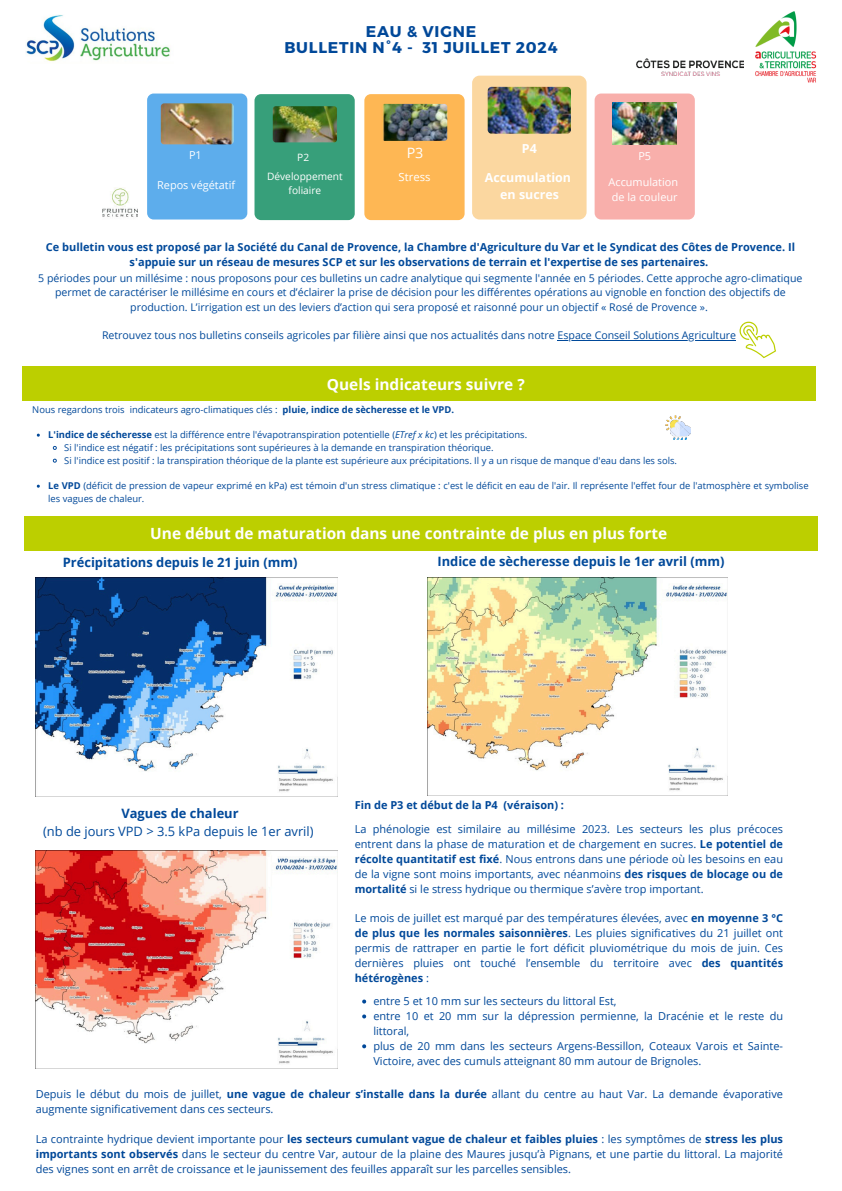
<style>
.page{position:relative;width:842px;height:1191px;background:#fff}
.page>*{position:absolute;margin:0;border:0;box-sizing:border-box;transform-origin:0 0}
.t1{font:700 15.6px/15.8px "Montserrat";letter-spacing:.05em;color:#004899;text-align:center}
.t2{font:700 15.4px "Open Sans";color:#fff}
.t3{font:14.3px "Open Sans";color:#fff}
.t4{font:700 12.9px "Open Sans";color:#00499a}
.t5{font:12.9px "Open Sans";color:#00499a}
.t6{font:700 12.4px/17px "Open Sans";color:#fff;text-align:center}
.t7{font:11.3px "Open Sans";color:#fff}
.t8{font:11px/14.9px "Open Sans";color:#004899}
.t9{font:11px/14.9px "Open Sans";color:#00499a;text-align:justify}
.t10{font:700 11px/15px "Open Sans";color:#00499a;text-align:center}
.t11{font:700 11px "Open Sans";color:#004899}
.t12{font:10.9px/14.5px "Open Sans";color:#fff;text-align:center}
.t13{font:10.6px/14.2px "Open Sans";color:#00499a;text-align:center}
.t14{font:10.1px/19.6px "Open Sans";color:#fff;text-align:center}
.t15{font:9.4px/12.8px "Open Sans";color:#004899}
.s1{font-weight:700}
.s2{font-style:italic}
</style>
<div class="page">
<img style="left:26px;top:15px;width:145px;height:47px">
<img style="left:637px;top:59px;width:106px;height:16px">
<div style="left:22px;top:366px;width:794px;height:34px;background:#bccf00"></div>
<div style="left:24px;top:516px;width:794px;height:34px;background:#bccf00"></div>
<svg style="left:52px;top:445px;width:5px;height:5px"></svg>
<svg style="left:52px;top:458px;width:5px;height:5px"></svg>
<img style="left:666px;top:415px;width:24px;height:25px">
<img style="left:755px;top:11px;width:62px;height:72px">
<svg style="left:739px;top:321px;width:37px;height:37px"></svg>
<div style="left:147px;top:93px;width:100px;height:126px;background:#5dadec;border-radius:7px"></div>
<div style="left:254px;top:94px;width:101px;height:126px;background:#379f7a;border-radius:7px"></div>
<div style="left:364px;top:94px;width:101px;height:126px;background:#feb754;border-radius:7px"></div>
<div style="left:472px;top:76px;width:115px;height:143px;background:#fbd7a0;border-radius:7px"></div>
<div style="left:595px;top:93px;width:100px;height:126px;background:#f8afab;border-radius:7px"></div>
<img style="left:273px;top:106px;width:64px;height:36px;border-radius:3px">
<img style="left:382px;top:104px;width:65px;height:37px;border-radius:3px">
<img style="left:488px;top:87px;width:83px;height:47px;border-radius:4px">
<img style="left:161px;top:103px;width:73px;height:41px;border-radius:3px">
<img style="left:613px;top:102px;width:64px;height:42px">
<img style="left:103px;top:188px;width:35px;height:29px">
<img style="left:36px;top:577px;width:301px;height:215px">
<img style="left:36px;top:850px;width:301px;height:214px">
<img style="left:428px;top:577px;width:300px;height:218px">
<svg style="left:362px;top:999px;width:4px;height:4px"></svg>
<svg style="left:362px;top:1014px;width:4px;height:4px"></svg>
<svg style="left:362px;top:1044px;width:4px;height:4px"></svg>
<hr style="left:558px;top:340px;width:178px;height:1px;background:#00499a">
<h1 class="t1" style="left:284px;top:24px;width:275px">EAU &amp; VIGNE<br>BULLETIN N°4 - 31 JUILLET 2024</h1>
<p class="t12" style="left:189px;top:148px;width:14px">P1</p>
<p class="t14" style="left:267px;top:147px;width:77px">P2<br>Développement</p>
<p class="t14" style="left:289px;top:180px;width:34px">foliaire</p>
<p class="t12" style="left:157px;top:177px;width:79px">Repos végétatif</p>
<h3 class="t3" style="left:407px;top:143px;width:18px">P3</h3>
<p class="t7" style="left:398px;top:170px;width:33px">Stress</p>
<p class="t6" style="left:522px;top:139px;width:16px">P4</p>
<p class="t6" style="left:485px;top:169px;width:88px">Accumulation en sucres</p>
<p class="t12" style="left:638px;top:149px;width:14px">P5</p>
<p class="t12" style="left:609px;top:174px;width:71px">Accumulation de la couleur</p>
<p class="t10" style="left:46px;top:239px;width:751px">Ce bulletin vous est proposé par la Société du Canal de Provence, la Chambre d'Agriculture du Var et le Syndicat des Côtes de Provence. Il s'appuie sur un réseau de mesures SCP et sur les observations de terrain et l'expertise de ses partenaires.</p>
<p class="t13" style="left:38px;top:271px;width:766px">5 périodes pour un millésime : nous proposons pour ces bulletins un cadre analytique qui segmente l'année en 5 périodes. Cette approche agro-climatique permet de caractériser le millésime en cours et d’éclairer la prise de décision pour les différentes opérations au vignoble en fonction des objectifs de production. L’irrigation est un des leviers d’action qui sera proposé et raisonné pour un objectif « Rosé de Provence ».</p>
<p class="t13" style="left:102px;top:328px;width:636px">Retrouvez tous nos bulletins conseils agricoles par filière ainsi que nos actualités dans notre Espace Conseil Solutions Agriculture</p>
<h2 class="t2" style="left:327px;top:373px;width:199px">Quels indicateurs suivre ?</h2>
<p class="t15" style="left:32px;top:402px;width:423px">Nous regardons trois indicateurs agro-climatiques clés : <span class="s1">pluie, indice de sècheresse et le VPD.</span></p>
<p class="t15" style="left:64px;top:428px;width:614px;text-indent:-16px"><span class="s1">L'indice de sécheresse</span> est la différence entre l'évapotranspiration potentielle (<span class="s2">ETref x kc</span>) et les précipitations.<br>Si l'indice est négatif : les précipitations sont supérieures à la demande en transpiration théorique.<br>Si l'indice est positif : la transpiration théorique de la plante est supérieure aux précipitations. Il y a un risque de manque d'eau dans les sols.</p>
<p class="t15" style="left:48px;top:479px;width:762px"><span class="s1">Le VPD</span> (déficit de pression de vapeur exprimé en kPa) est témoin d'un stress climatique : c'est le déficit en eau de l'air. Il représente l'effet four de l'atmosphère et symbolise les vagues de chaleur.</p>
<h2 class="t2" style="left:150px;top:522px;width:518px">Une début de maturation dans une contrainte de plus en plus forte</h2>
<p class="t4" style="left:437px;top:552px;width:288px">Indice de sècheresse depuis le 1er avril (mm)</p>
<p class="t4" style="left:63px;top:553px;width:236px">Précipitations depuis le 21 juin (mm)</p>
<p class="t4" style="left:121px;top:804px;width:119px">Vagues de chaleur</p>
<p class="t5" style="left:43px;top:822px;width:272px">(nb de jours VPD &gt; 3.5 kPa depuis le 1er avril)</p>
<p class="t11" style="left:355px;top:796px;width:211px">Fin de P3 et début de la P4 (véraison) :</p>
<p class="t9" style="left:355px;top:821px;width:430px">La phénologie est similaire au millésime 2023. Les secteurs les plus précoces entrent dans la phase de maturation et de chargement en sucres. <span class="s1">Le potentiel de récolte quantitatif est fixé</span>. Nous entrons dans une période où les besoins en eau de la vigne sont moins importants, avec néanmoins <span class="s1">des risques de blocage ou de mortalité</span> si le stress hydrique ou thermique s’avère trop important.</p>
<p class="t9" style="left:355px;top:910px;width:430px">Le mois de juillet est marqué par des températures élevées, avec <span class="s1">en moyenne 3 °C de plus que les normales saisonnières</span>. Les pluies significatives du 21 juillet ont permis de rattraper en partie le fort déficit pluviométrique du mois de juin. Ces dernières pluies ont touché l’ensemble du territoire avec <span class="s1">des quantités hétérogènes</span> :</p>
<p class="t8" style="left:373px;top:993px;width:411px">entre 5 et 10 mm sur les secteurs du littoral Est,<br>entre 10 et 20 mm sur la dépression permienne, la Dracénie et le reste du littoral,<br>plus de 20 mm dans les secteurs Argens-Bessillon, Coteaux Varois et Sainte-Victoire, avec des cumuls atteignant 80 mm autour de Brignoles.</p>
<p class="t8" style="left:36px;top:1085px;width:749px">Depuis le début du mois de juillet, <span class="s1">une vague de chaleur s’installe dans la durée</span> allant du centre au haut Var. La demande évaporative augmente significativement dans ces secteurs.</p>
<p class="t8" style="left:36px;top:1130px;width:749px;text-align:justify">La contrainte hydrique devient importante pour <span class="s1">les secteurs cumulant vague de chaleur et faibles pluies</span> : les symptômes de <span class="s1">stress les plus importants sont observés</span> dans le secteur du centre Var, autour de la plaine des Maures jusqu’à Pignans, et une partie du littoral. La majorité des vignes sont en arrêt de croissance et le jaunissement des feuilles apparaît sur les parcelles sensibles.</p>
</div>
